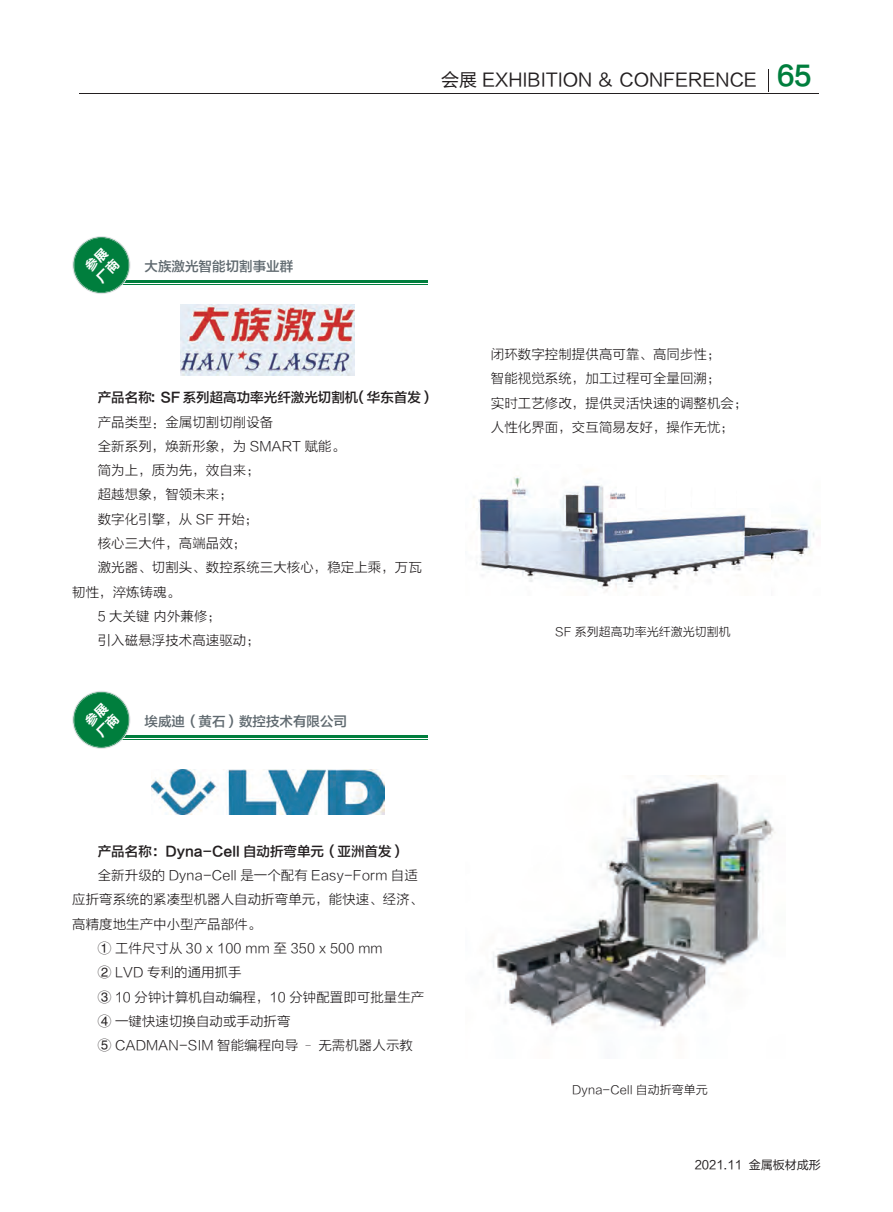
<style>
.page{position:relative;width:893px;height:1212px;background:#fff}
.page>*{position:absolute;margin:0;border:0;box-sizing:border-box;transform-origin:0 0}
.t1{font:18px "FZLTHK GBK1 0";color:#231f20}
.t2{font:13.5px/24.3px "FZLTXHK";color:#231f20}
.t3{font:13.5px "FZLTZHK GBK1 0";color:#231f20}
.t4{font:13.5px "FZLTZHK GBK1 0";color:#5f696f}
.t5{font:13.05px/15.8px "FZLTCHJW GB1 0";color:#fff}
.t6{font:12px "FZLTXHK";color:#231f20}
.t7{font:12px "FZLTHK GBK1 0";color:#231f20}
.s1{font-family:"FZLTCHJW GB1 0";font-size:27px;color:#007e3d}
</style>
<div class="page">
<hr style="left:80px;top:93px;width:739px;height:1px;background:#231f20">
<svg style="left:768px;top:69px;width:1px;height:23px"></svg>
<hr style="left:108px;top:280px;width:320px;height:3px;background:#007e3d">
<hr style="left:108px;top:284px;width:320px;height:1px;background:#007e3d">
<svg style="left:72px;top:236px;width:58px;height:58px"></svg>
<hr style="left:108px;top:735px;width:320px;height:2px;background:#007e3d">
<hr style="left:108px;top:739px;width:320px;height:1px;background:#007e3d">
<svg style="left:72px;top:691px;width:58px;height:58px"></svg>
<img style="left:181px;top:304px;width:174px;height:71px">
<img style="left:473px;top:476px;width:348px;height:116px">
<img style="left:151px;top:769px;width:233px;height:45px">
<img style="left:492px;top:776px;width:284px;height:253px">
<h1 class="t1" style="left:441px;top:70px;width:372px">会展 EXHIBITION ＆ CONFERENCE <span class="s1">65</span></h1>
<p class="t5" style="left:82px;top:264px;width:28px;rotate:-45deg">参展厂商</p>
<p class="t4" style="left:145px;top:259px;width:150px">大族激光智能切割事业群</p>
<p class="t3" style="left:98px;top:390px;width:338px">产品名称：SF 系列超高功率光纤激光切割机（华东首发）</p>
<p class="t2" style="left:98px;top:410px;width:177px">产品类型：金属切割切削设备</p>
<p class="t2" style="left:98px;top:434px;width:249px">全新系列，焕新形象，为 SMART 赋能。</p>
<p class="t2" style="left:98px;top:459px;width:163px">简为上，质为先，效自来；</p>
<p class="t2" style="left:98px;top:483px;width:136px">超越想象，智领未来；</p>
<p class="t2" style="left:98px;top:507px;width:162px">数字化引擎，从 SF 开始；</p>
<p class="t2" style="left:98px;top:531px;width:150px">核心三大件，高端品效；</p>
<p class="t2" style="left:98px;top:556px;width:325px">激光器、切割头、数控系统三大核心，稳定上乘，万瓦</p>
<p class="t2" style="left:72px;top:580px;width:109px">韧性，淬炼铸魂。</p>
<p class="t2" style="left:98px;top:604px;width:125px">5 大关键 内外兼修；</p>
<p class="t2" style="left:98px;top:629px;width:163px">引入磁悬浮技术高速驱动；</p>
<p class="t5" style="left:82px;top:718px;width:28px;rotate:-45deg">参展厂商</p>
<p class="t4" style="left:145px;top:713px;width:204px">埃威迪（黄石）数控技术有限公司</p>
<p class="t3" style="left:98px;top:844px;width:309px">产品名称：Dyna-Cell 自动折弯单元（亚洲首发）</p>
<p class="t2" style="left:98px;top:863px;width:322px">全新升级的 Dyna-Cell 是一个配有 Easy-Form 自适</p>
<p class="t2" style="left:72px;top:888px;width:352px">应折弯系统的紧凑型机器人自动折弯单元，能快速、经济、</p>
<p class="t2" style="left:72px;top:912px;width:190px">高精度地生产中小型产品部件。</p>
<p class="t2" style="left:98px;top:936px;width:286px">① 工件尺寸从 30 x 100 mm 至 350 x 500 mm</p>
<p class="t2" style="left:98px;top:961px;width:145px">② LVD 专利的通用抓手</p>
<p class="t2" style="left:98px;top:985px;width:328px">③ 10 分钟计算机自动编程，10 分钟配置即可批量生产</p>
<p class="t2" style="left:98px;top:1009px;width:194px">④ 一键快速切换自动或手动折弯</p>
<p class="t2" style="left:98px;top:1034px;width:317px">⑤ CADMAN-SIM 智能编程向导 – 无需机器人示教</p>
<p class="t2" style="left:491px;top:342px;width:258px">闭环数字控制提供高可靠、高同步性；<br>智能视觉系统，加工过程可全量回溯；<br>实时工艺修改，提供灵活快速的调整机会；人性化界面，交互简易友好，操作无忧；</p>
<p class="t6" style="left:555px;top:625px;width:177px">SF 系列超高功率光纤激光切割机</p>
<p class="t6" style="left:572px;top:1083px;width:137px">Dyna-Cell 自动折弯单元</p>
<p class="t7" style="left:695px;top:1158px;width:127px">2021.11 金属板材成形</p>
</div>
